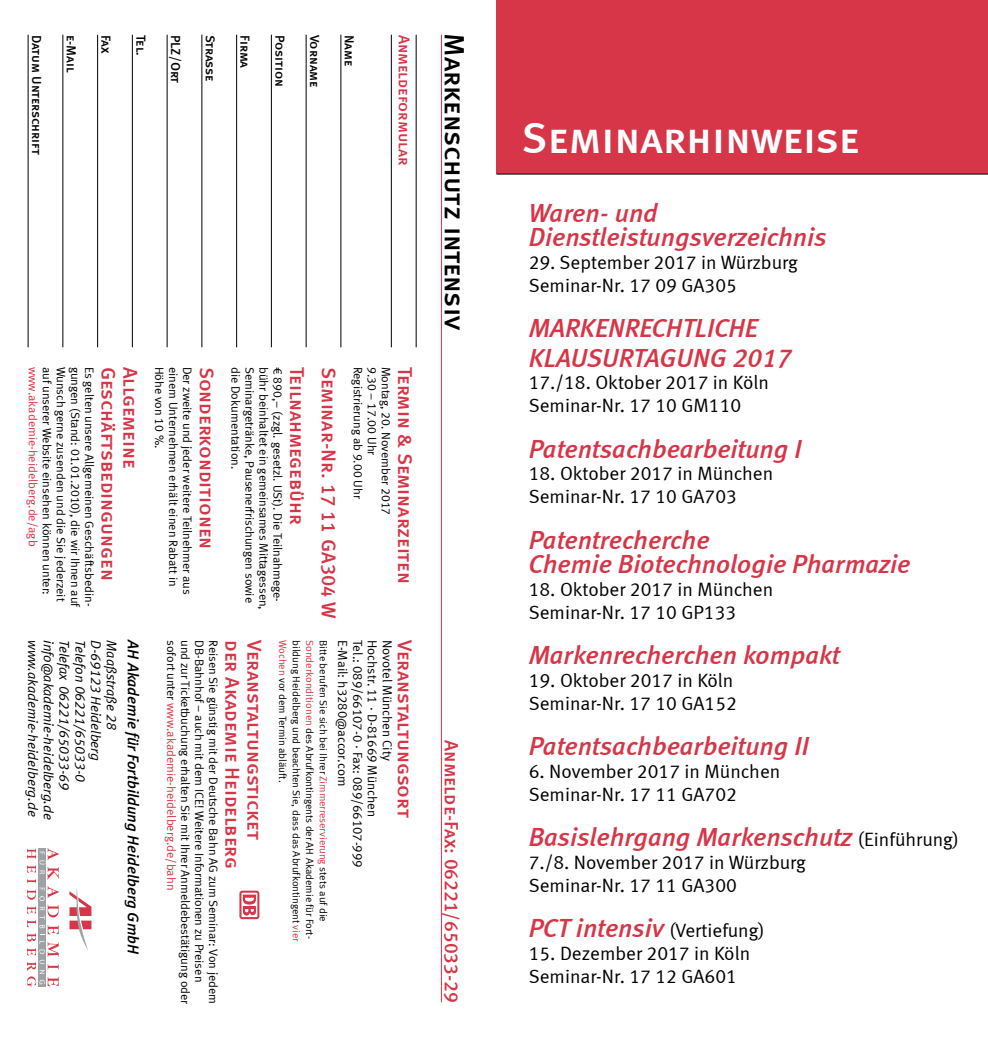
<style>
.page{position:relative;width:988px;height:1042px;background:#fff}
.page>*{position:absolute;margin:0;border:0;box-sizing:border-box;transform-origin:0 0}
.t1{font:43.75px "Meta Medium LF Caps";letter-spacing:-.005em;color:#fff}
.t2{font:28px "Meta Medium LF Caps";letter-spacing:-.005em;color:#000}
.t3{font:italic 26.25px/24.5px "Meta Medium LF";color:#d63647}
.t4{font:20.12px "Meta Medium LF Caps";letter-spacing:-.005em;color:#d63647}
.t5{font:19.25px/22.8px "Meta Normal LF";color:#000}
.t6{font:19.25px "Meta Medium LF Caps";color:#d63647}
.t7{font:italic 15.75px "Meta Medium LF";color:#000}
.t8{font:15.75px "Meta Medium LF Caps";color:#d63647}
.t9{font:italic 14px "Meta Normal LF";color:#000}
.t10{font:13.12px "Meta Normal LF";color:#000}
.t11{font:13.12px "Meta Medium LF Caps";letter-spacing:-.005em;color:#000}
.t12{font:12.25px "Meta Normal LF";color:#000}
.t13{font:12.25px "Meta Normal LF";color:#d63647}
.t14{font:10.5px/13.5px "Meta Normal LF";color:#000}
.s1{color:#000}
.s2{color:#d63647}
.s3{font-family:"Meta Normal LF";font-style:normal;font-size:19.25px;color:#000}
.s4{font-family:"Meta Medium LF";font-style:italic;font-size:26.25px;color:#d63647}
</style>
<div class="page">
<div style="left:496px;top:0;width:491px;height:174px;background:#d63647"></div>
<hr style="left:28px;top:35px;width:1px;height:312px;background:#000">
<hr style="left:441px;top:35px;width:1px;height:967px;background:#d63647">
<hr style="left:415px;top:35px;width:1px;height:312px;background:#000">
<hr style="left:391px;top:35px;width:1px;height:312px;background:#000">
<hr style="left:340px;top:35px;width:1px;height:312px;background:#000">
<hr style="left:305px;top:35px;width:1px;height:312px;background:#000">
<hr style="left:271px;top:35px;width:1px;height:312px;background:#000">
<hr style="left:236px;top:35px;width:1px;height:312px;background:#000">
<hr style="left:201px;top:35px;width:1px;height:312px;background:#000">
<hr style="left:167px;top:35px;width:1px;height:312px;background:#000">
<hr style="left:132px;top:35px;width:1px;height:312px;background:#000">
<hr style="left:97px;top:35px;width:1px;height:312px;background:#000">
<hr style="left:62px;top:35px;width:1px;height:312px;background:#000">
<hr style="left:496px;top:174px;width:491px;height:1px;background:#000">
<svg style="left:239px;top:890px;width:20px;height:29px"></svg>
<svg style="left:241px;top:893px;width:16px;height:24px"></svg>
<svg style="left:243px;top:894px;width:13px;height:21px"></svg>
<svg style="left:70px;top:888px;width:21px;height:63px"></svg>
<svg style="left:27px;top:848px;width:32px;height:139px"></svg>
<p class="t11" style="left:44px;top:35px;width:121px;rotate:90deg">Datum Unterschrift</p>
<p class="t11" style="left:79px;top:35px;width:39px;rotate:90deg">e-Mail</p>
<p class="t11" style="left:114px;top:35px;width:20px;rotate:90deg">Fax</p>
<p class="t11" style="left:148px;top:35px;width:22px;rotate:90deg">Tel.</p>
<p class="t11" style="left:183px;top:35px;width:50px;rotate:90deg">PLZ/Ort</p>
<p class="t11" style="left:218px;top:35px;width:48px;rotate:90deg">Strasse</p>
<p class="t11" style="left:253px;top:35px;width:35px;rotate:90deg">Firma</p>
<p class="t11" style="left:287px;top:35px;width:54px;rotate:90deg">Position</p>
<p class="t11" style="left:322px;top:35px;width:54px;rotate:90deg">Vorname</p>
<p class="t11" style="left:357px;top:35px;width:33px;rotate:90deg">Name</p>
<p class="t8" style="left:413px;top:35px;width:132px;rotate:90deg">Anmeldeformular</p>
<p class="t12" style="left:96px;top:367px;width:241px;rotate:90deg">Es gelten unsere Allgemeinen Geschäftsbedin-</p>
<h3 class="t4" style="left:120px;top:367px;width:216px;rotate:90deg">Geschäftsbedingungen</h3>
<h3 class="t4" style="left:142px;top:367px;width:103px;rotate:90deg">Allgemeine</h3>
<p class="t12" style="left:166px;top:367px;width:84px;rotate:90deg">Höhe von 10 %.</p>
<p class="t12" style="left:180px;top:367px;width:221px;rotate:90deg">einem Unternehmen erhält einen Rabatt in</p>
<p class="t12" style="left:194px;top:367px;width:229px;rotate:90deg">Der zweite und jeder weitere Teilnehmer aus</p>
<h3 class="t4" style="left:218px;top:367px;width:184px;rotate:90deg">Sonderkonditionen</h3>
<p class="t12" style="left:243px;top:367px;width:104px;rotate:90deg">die Dokumentation.</p>
<p class="t12" style="left:257px;top:367px;width:238px;rotate:90deg">Seminargetränke, Pausenerfrischungen sowie</p>
<p class="t12" style="left:271px;top:367px;width:245px;rotate:90deg">bühr beinhaltet ein gemeinsames Mittagessen,</p>
<p class="t13" style="left:40px;top:367px;width:181px;rotate:90deg">www.akademie-heidelberg.de/agb</p>
<p class="t12" style="left:54px;top:367px;width:230px;rotate:90deg">auf unserer Website einsehen können unter:</p>
<p class="t12" style="left:68px;top:367px;width:236px;rotate:90deg">Wunsch gerne zusenden und die Sie jederzeit</p>
<p class="t12" style="left:82px;top:367px;width:242px;rotate:90deg">gungen (Stand: 01.01.2010), die wir Ihnen auf</p>
<p class="t9" style="left:88px;top:640px;width:144px;rotate:90deg">Telefon 06221/65033-0</p>
<p class="t9" style="left:104px;top:640px;width:122px;rotate:90deg">D-69123 Heidelberg</p>
<p class="t9" style="left:120px;top:640px;width:91px;rotate:90deg">Maaßstraße 28</p>
<p class="t7" style="left:143px;top:640px;width:316px;rotate:90deg">AH Akademie für Fortbildung Heidelberg GmbH</p>
<p class="t12" style="left:285px;top:367px;width:237px;rotate:90deg">€ 890,– (zzgl. gesetzl. USt). Die Teilnahmege-</p>
<h3 class="t4" style="left:308px;top:367px;width:160px;rotate:90deg">Teilnahmegebühr</h3>
<h3 class="t4" style="left:340px;top:367px;width:253px;rotate:90deg">Seminar-Nr. 17 11 GA304 W</h3>
<p class="t12" style="left:365px;top:367px;width:134px;rotate:90deg">Registrierung ab 9.00 Uhr</p>
<p class="t12" style="left:379px;top:367px;width:90px;rotate:90deg">9.30 – 17.00 Uhr</p>
<p class="t12" style="left:393px;top:367px;width:150px;rotate:90deg">Montag, 20. November 2017</p>
<h3 class="t4" style="left:417px;top:367px;width:218px;rotate:90deg">Termin &amp; Seminarzeiten</h3>
<p class="t13" style="left:178px;top:640px;width:252px;rotate:90deg"><span class="s1">sofort unter</span> www.akademie-heidelberg.de/bahn</p>
<p class="t12" style="left:192px;top:640px;width:366px;rotate:90deg">und zur Ticketbuchung erhalten Sie mit Ihrer Anmeldebestätigung oder</p>
<p class="t12" style="left:206px;top:640px;width:344px;rotate:90deg">DB-Bahnhof − auch mit dem ICE! Weitere Informationen zu Preisen</p>
<p class="t12" style="left:220px;top:640px;width:365px;rotate:90deg">Reisen Sie günstig mit der Deutsche Bahn AG zum Seminar: Von jedem</p>
<h3 class="t4" style="left:244px;top:640px;width:230px;rotate:90deg">der Akademie Heidelberg</h3>
<h3 class="t4" style="left:266px;top:640px;width:201px;rotate:90deg">Veranstaltungsticket</h3>
<p class="t14" style="left:330px;top:640px;width:283px;rotate:90deg">Bitte berufen Sie sich bei Ihrer <span class="s2">Zimmerreservierung</span> stets auf die</p>
<p class="t10" style="left:350px;top:640px;width:148px;rotate:90deg">E-Mail: h3280@accor.com</p>
<p class="t10" style="left:365px;top:640px;width:229px;rotate:90deg">Tel.: 089/66107-0 · Fax: 089/66107-999</p>
<p class="t10" style="left:380px;top:640px;width:179px;rotate:90deg">Hochstr. 11 · D-81669 München</p>
<p class="t10" style="left:395px;top:640px;width:122px;rotate:90deg">Novotel München City</p>
<h3 class="t4" style="left:416px;top:640px;width:179px;rotate:90deg">Veranstaltungsort</h3>
<p class="t14" style="left:317px;top:640px;width:303px;rotate:90deg"><span class="s2">Sonderkonditionen</span> des Abrufkontingents der AH Akademie für Fort&shy;bildung Heidelberg und beachten Sie, dass das Abrufkontingent <span class="s2">vier<br>Wochen</span> vor dem Termin abläuft.</p>
<p class="t9" style="left:41px;top:640px;width:178px;rotate:90deg">www.akademie-heidelberg.de</p>
<p class="t9" style="left:57px;top:640px;width:181px;rotate:90deg">info@akademie-heidelberg.de</p>
<p class="t9" style="left:72px;top:640px;width:151px;rotate:90deg">Telefax 06221/65033-69</p>
<h2 class="t2" style="left:471px;top:33px;width:298px;rotate:90deg">Markenschutz intensiv</h2>
<h3 class="t6" style="left:462px;top:740px;width:264px;rotate:90deg">Anmelde-Fax: 06221/65033-29</h3>
<h1 class="t1" style="left:521px;top:112px;width:339px">Seminarhinweise</h1>
<h3 class="t3" style="left:528px;top:200px;width:299px">Waren- und<br>Dienstleistungsverzeichnis</h3>
<h3 class="t5" style="left:528px;top:251px;width:270px">29. September 2017 in Würzburg<br>Seminar-Nr. 17 09 GA305</h3>
<h3 class="t3" style="left:528px;top:313px;width:264px;line-height:29.4px">MARKENRECHTLICHE<br>KLAUSURTAGUNG 2017</h3>
<h3 class="t5" style="left:528px;top:371px;width:241px">17./18. Oktober 2017 in Köln<br>Seminar-Nr. 17 10 GM110</h3>
<h3 class="t3" style="left:528px;top:436px;width:274px">Patentsachbearbeitung I</h3>
<h3 class="t5" style="left:528px;top:462px;width:246px">18. Oktober 2017 in München<br>Seminar-Nr. 17 10 GA703</h3>
<h3 class="t3" style="left:528px;top:527px;width:383px">Patentrecherche<br>Chemie Biotechnologie Pharmazie</h3>
<h3 class="t5" style="left:528px;top:578px;width:246px">18. Oktober 2017 in München<br>Seminar-Nr. 17 10 GP133</h3>
<h3 class="t3" style="left:528px;top:642px;width:312px">Markenrecherchen kompakt</h3>
<h3 class="t5" style="left:528px;top:669px;width:210px">19. Oktober 2017 in Köln<br>Seminar-Nr. 17 10 GA152</h3>
<h3 class="t3" style="left:528px;top:733px;width:281px">Patentsachbearbeitung II</h3>
<h3 class="t5" style="left:528px;top:760px;width:253px">6. November 2017 in München<br>Seminar-Nr. 17 11 GA702</h3>
<h3 class="t3" style="left:528px;top:824px;width:431px">Basislehrgang Markenschutz <span class="s3">(Einführung)</span></h3>
<h3 class="t5" style="left:528px;top:851px;width:278px">7./8. November 2017 in Würzburg<br>Seminar-Nr. 17 11 GA300</h3>
<h3 class="t5" style="left:528px;top:919px;width:237px"><span class="s4">PCT intensiv</span> (Vertiefung)</h3>
<h3 class="t5" style="left:528px;top:942px;width:223px">15. Dezember 2017 in Köln<br>Seminar-Nr. 17 12 GA601</h3>
</div>
